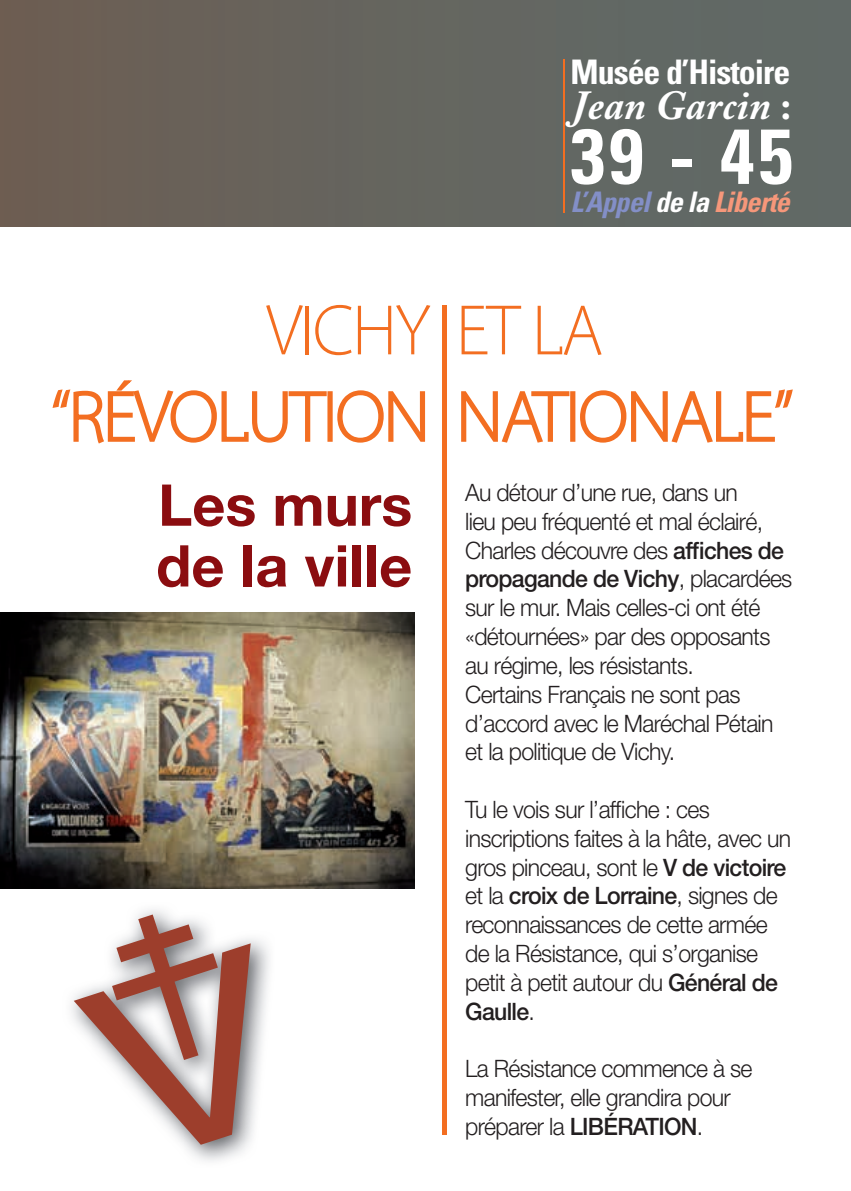
<style>
.page{position:relative;width:851px;height:1191px;background:#fff}
.page>*{position:absolute;margin:0;border:0;box-sizing:border-box;transform-origin:0 0}
.t1{font:700 condensed 77.8px "Univers";color:#fff}
.t2{font:72px/86.4px "Santana";letter-spacing:-.025em;color:#f36e21;text-align:center;scale:.89 1}
.t3{font:700 57.6px/60.8px "Helvetica Neue";color:#8b0d10}
.t4{font:italic 700 41px "Adobe Caslon Pro";letter-spacing:.01em;color:#fff}
.t5{font:700 condensed 33.8px "Univers";letter-spacing:-.03em;color:#fff}
.t6{font:italic 700 condensed 28.4px "Univers";letter-spacing:-.025em;color:#838fc7}
.t7{font:300 24px/28.8px "Helvetica Neue";letter-spacing:-.03em;color:#231f20;scale:.96 1}
.s1{font-style:normal}
.s2{color:#fff}
.s3{color:#f6977a}
.s4{font-weight:500}
</style>
<div class="page">
<div style="left:0;top:0;width:850px;height:227px;background:#65665f"></div>
<hr style="left:563px;top:59px;width:1px;height:154px;background:#f36e21">
<img style="left:0;top:612px;width:414px;height:277px">
<svg style="left:74px;top:914px;width:177px;height:230px"></svg>
<svg style="left:52px;top:380px;width:275px;height:64px"></svg>
<div style="left:327px;top:391px;width:5px;height:51px;border:2px solid #f36e21"></div>
<svg style="left:337px;top:390px;width:89px;height:53px"></svg>
<svg style="left:461px;top:391px;width:109px;height:52px"></svg>
<div style="left:570px;top:391px;width:5px;height:51px;border:2px solid #f36e21"></div>
<svg style="left:580px;top:389px;width:213px;height:54px"></svg>
<hr style="left:442px;top:305px;width:4px;height:829px;background:#f36e21">
<div style="left:186px;top:404px;width:18px;height:25px;background:#fff"></div>
<div style="left:353px;top:404px;width:18px;height:25px;background:#fff"></div>
<div style="left:594px;top:405px;width:18px;height:25px;background:#fff"></div>
<h3 class="t5" style="left:570px;top:51px;width:221px">Musée d’Histoire</h3>
<h3 class="t4" style="left:570px;top:81px;width:222px">Jean Garcin <span class="s1">:</span></h3>
<h1 class="t1" style="left:570px;top:108px;width:223px">39 - 45</h1>
<p class="t6" style="left:570px;top:185px;width:221px">L’Appel <span class="s2">de la</span> <span class="s3">Liberté</span></p>
<h2 class="t2" style="left:51px;top:291px;width:834px">VICHY ET LA<br>“RÉVOLUTION NATIONALE”</h2>
<h3 class="t3" style="left:156px;top:473px;width:257px">Les murs de la ville</h3>
<p class="t7" style="left:465px;top:477px;width:342px">Au détour d’une rue, dans un<br>lieu peu fréquenté et mal éclairé,<br>Charles découvre des <span class="s4">affiches de propagande de Vichy</span>, placardées sur le mur. Mais celles-ci ont été «détournées» par des opposants au régime, les résistants.<br>Certains Français ne sont pas d’accord avec le Maréchal Pétain et la politique de Vichy.</p>
<p class="t7" style="left:465px;top:794px;width:341px">Tu le vois sur l’affiche : ces inscriptions faites à la hâte, avec un gros pinceau, sont le <span class="s4">V de victoire </span>et la <span class="s4">croix de Lorraine</span>, signes de reconnaissances de cette armée de la Résistance, qui s’organise petit à petit autour du <span class="s4">Général de<br>Gaulle</span>.</p>
<p class="t7" style="left:465px;top:1053px;width:301px">La Résistance commence à se manifester, elle grandira pour préparer la <span class="s4">LIBÉRATION</span>.</p>
</div>
